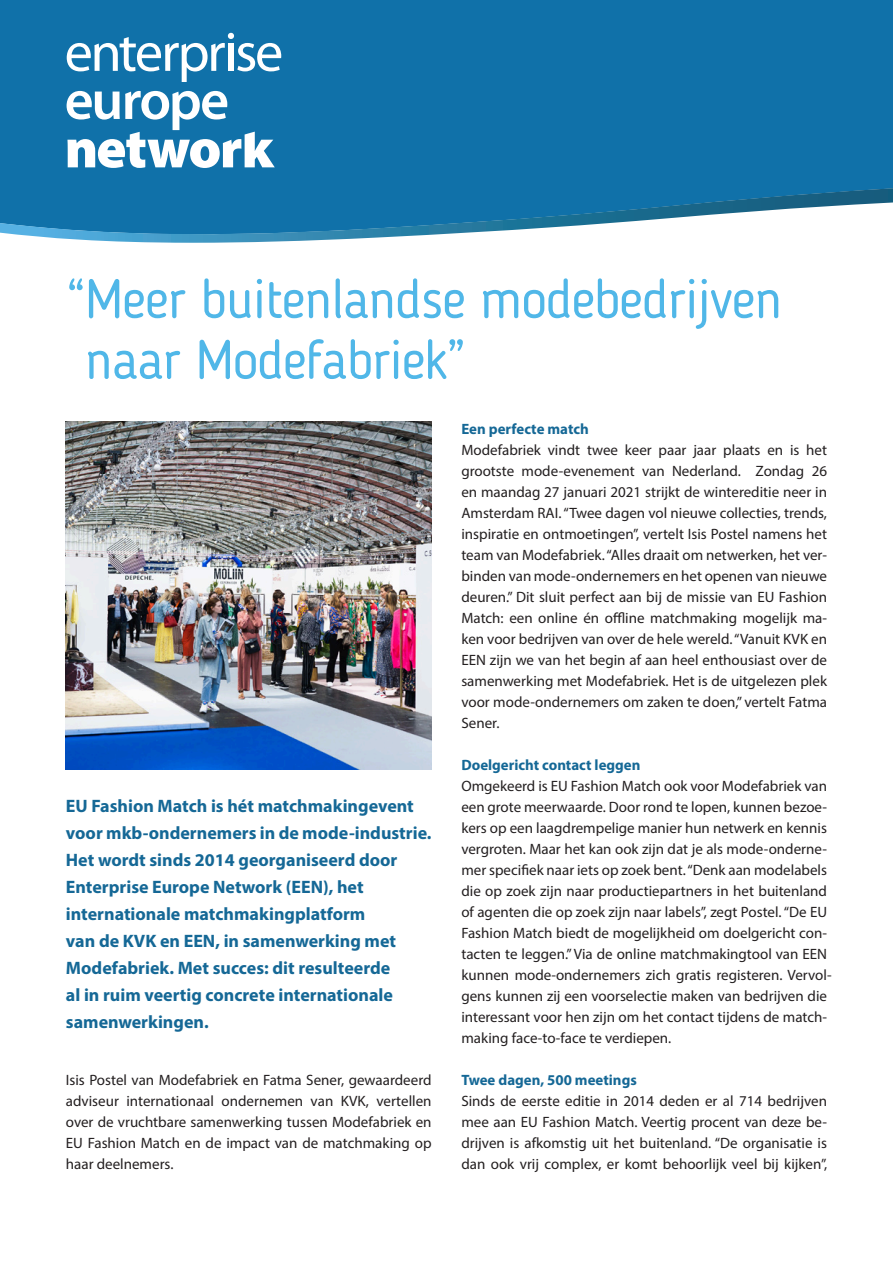
<style>
.page{position:relative;width:893px;height:1263px;background:#fff}
.page>*{position:absolute;margin:0;border:0;box-sizing:border-box;transform-origin:0 0}
.BODY_TABEL{font:54.3px/60.8px "Blogger Sans";letter-spacing:-.015em;color:#50b7e8}
.INTRO{font:700 18px/27px "Myriad Pro";color:#156896}
.BODY{font:15px/21px "Myriad Pro";color:#231f20;text-align:justify}
.TUSSENKOP{font:700 15px "Myriad Pro";color:#156896}
</style>
<div class="page">
<div style="left:0;top:0;width:893px;height:188px;background:#1071a9"></div>
<svg style="left:0;top:188px;width:893px;height:55px"></svg>
<svg style="left:67px;top:33px;width:214px;height:49px"></svg>
<svg style="left:67px;top:91px;width:208px;height:77px"></svg>
<img style="left:66px;top:422px;width:366px;height:348px">
<p class="BODY_TABEL" style="left:85px;top:268px;width:699px;text-indent:-19px">“Meer buitenlandse modebedrijven naar Modefabriek”</p>
<p class="INTRO" style="left:66px;top:791px;width:367px">EU Fashion Match is hét matchmakingevent voor mkb-ondernemers in de mode-industrie.<br>Het wordt sinds 2014 georganiseerd door Enterprise Europe Network (EEN), het internationale matchmakingplatform<br>van de KVK en EEN, in samenwerking met Modefabriek. Met succes: dit resulteerde<br>al in ruim veertig concrete internationale samenwerkingen.</p>
<p class="BODY" style="left:66px;top:1069px;width:367px">Isis Postel van Modefabriek en Fatma Sener, gewaardeerd adviseur internationaal ondernemen van KVK, vertellen over de vruchtbare samenwerking tussen Modefabriek en EU Fashion Match en de impact van de matchmaking op haar deelnemers.</p>
<p class="TUSSENKOP" style="left:461px;top:419px;width:129px">Een perfecte match</p>
<p class="BODY" style="left:461px;top:439px;width:367px">Modefabriek vindt twee keer paar jaar plaats en is het grootste mode-evenement van Nederland. Zondag 26 en maandag 27 januari 2021 strijkt de wintereditie neer in Amsterdam RAI. “Twee dagen vol nieuwe collecties, trends, inspiratie en ontmoetingen”, vertelt Isis Postel namens het team van Modefabriek. “Alles draait om netwerken, het ver&shy;binden van mode-ondernemers en het openen van nieuwe deuren.” Dit sluit perfect aan bij de missie van EU Fashion Match: een online én offline matchmaking mogelijk ma&shy;ken voor bedrijven van over de hele wereld. “Vanuit KVK en EEN zijn we van het begin af aan heel enthousiast over de samenwerking met Modefabriek. Het is de uitgelezen plek voor mode-ondernemers om zaken te doen,” vertelt Fatma Sener.</p>
<p class="TUSSENKOP" style="left:461px;top:755px;width:181px">Doelgericht contact leggen</p>
<p class="BODY" style="left:461px;top:775px;width:372px;text-align:left">Omgekeerd is EU Fashion Match ook voor Modefabriek van een grote meerwaarde. Door rond te lopen, kunnen bezoe&shy;kers op een laagdrempelige manier hun netwerk en kennis vergroten. Maar het kan ook zijn dat je als mode-onderne&shy;mer specifiek naar iets op zoek bent. “Denk aan modelabels die op zoek zijn naar productiepartners in het buitenland of agenten die op zoek zijn naar labels”, zegt Postel. “De EU Fashion Match biedt de mogelijkheid om doelgericht con&shy;tacten te leggen.” Via de online matchmakingtool van EEN kunnen mode-ondernemers zich gratis registeren. Vervol&shy;gens kunnen zij een voorselectie maken van bedrijven die interessant voor hen zijn om het contact tijdens de match&shy;making face-to-face te verdiepen.</p>
<p class="TUSSENKOP" style="left:461px;top:1070px;width:177px">Twee dagen, 500 meetings</p>
<p class="BODY" style="left:461px;top:1090px;width:367px">Sinds de eerste editie in 2014 deden er al 714 bedrijven mee aan EU Fashion Match. Veertig procent van deze be&shy;drijven is afkomstig uit het buitenland. “De organisatie is dan ook vrij complex, er komt behoorlijk veel bij kijken”,</p>
</div>
